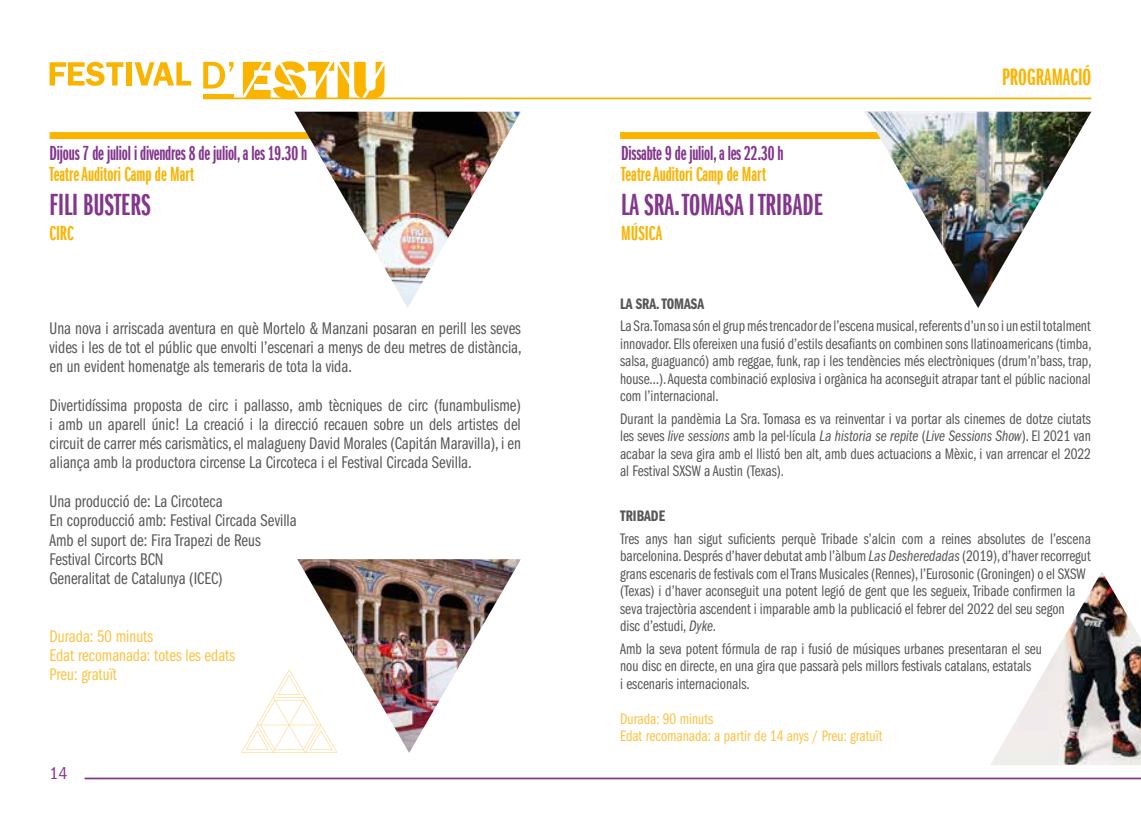
<style>
.page{position:relative;width:1141px;height:829px;background:#fff}
.page>*{position:absolute;margin:0;border:0;box-sizing:border-box;transform-origin:0 0}
.t1{font:31.5px "Franklin Gothic LT Com Dm X Cm";color:#82368c}
.t2{font:24.5px "Franklin Gothic LT Com Dm X Cm";color:#fab400}
.t3{font:21px "Franklin Gothic LT Com Dm X Cm";letter-spacing:-.01em;color:#82368c}
.t4{font:21px "Franklin Gothic LT Com Dm X Cm";color:#fab400}
.t5{font:17.5px/19.2px "Franklin Gothic Book Cmpr";color:#575756;text-align:justify}
.t6{font:17.5px/19.2px "Franklin Gothic Book Cmpr";color:#fcc343}
.t7{font:condensed 17.5px "Franklin Gothic";color:#82368c}
.t8{font:15.75px/17.5px "Franklin Gothic Book Cmpr";color:#575756}
.t9{font:15.75px "Franklin Gothic Book Cmpr Ital";color:#575756}
.t10{font:15.75px/17.5px "Franklin Gothic Book Cmpr";color:#fcc343}
.t11{font:15.75px "Franklin Gothic Demi Cmpr";color:#575756}
.s1{font-family:"Franklin Gothic Book Cmpr"}
.s2{font-family:"Franklin Gothic Book Cmpr Ital"}
</style>
<div class="page">
<hr style="left:85px;top:777px;width:1056px;height:2px;background:#82368c">
<div style="left:50px;top:132px;width:382px;height:7px;background:#fab400"></div>
<img style="left:294px;top:112px;width:227px;height:196px">
<div style="left:620px;top:132px;width:383px;height:7px;background:#fab400"></div>
<hr style="left:203px;top:97px;width:888px;height:2px;background:#fab400">
<svg style="left:203px;top:62px;width:31px;height:26px"></svg>
<hr style="left:203px;top:95px;width:31px;height:4px;background:#fab400">
<svg style="left:50px;top:62px;width:73px;height:24px"></svg>
<div style="left:126px;top:62px;width:6px;height:23px;background:#fab400"></div>
<svg style="left:135px;top:62px;width:56px;height:23px"></svg>
<svg style="left:243px;top:61px;width:141px;height:37px"></svg>
<img style="left:991px;top:572px;width:150px;height:193px">
<img style="left:865px;top:112px;width:226px;height:196px">
<img style="left:297px;top:559px;width:224px;height:193px">
<svg style="left:241px;top:669px;width:97px;height:83px"></svg>
<h3 class="t3" style="left:50px;top:141px;width:259px">Dijous 7 de juliol i divendres 8 de juliol, a les 19.30 h</h3>
<h3 class="t4" style="left:50px;top:162px;width:146px">Teatre Auditori Camp de Mart</h3>
<h1 class="t1" style="left:50px;top:187px;width:103px">FILI BUSTERS</h1>
<h3 class="t4" style="left:50px;top:222px;width:25px">CIRC</h3>
<p class="t5" style="left:50px;top:318px;width:474px">Una nova i arriscada aventura en què Mortelo &amp; Manzani posaran en perill les seves vides i les de tot el públic que envolti l’escenari a menys de deu metres de distància, en un evident homenatge als temeraris de tota la vida.</p>
<p class="t5" style="left:50px;top:395px;width:473px">Divertidíssima proposta de circ i pallasso, amb tècniques de circ (funambulisme) i amb un aparell únic! La creació i la direcció recauen sobre un dels artistes del circuit de carrer més carismàtics, el malagueny David Morales (Capitán Maravilla), i en aliança amb la productora circense La Circoteca i el Festival Circada Sevilla.</p>
<p class="t5" style="left:50px;top:492px;width:249px;text-align:left">Una producció de: La Circoteca<br>En coproducció amb: Festival Circada Sevilla Amb el suport de: Fira Trapezi de Reus Festival Circorts BCN<br>Generalitat de Catalunya (ICEC)</p>
<p class="t6" style="left:50px;top:626px;width:187px">Durada: 50 minuts<br>Edat recomanada: totes les edats<br>Preu: gratuït</p>
<p class="t7" style="left:50px;top:763px;width:19px">14</p>
<h3 class="t3" style="left:621px;top:141px;width:164px">Dissabte 9 de juliol, a les 22.30 h</h3>
<h3 class="t4" style="left:621px;top:162px;width:146px">Teatre Auditori Camp de Mart</h3>
<h1 class="t1" style="left:621px;top:187px;width:203px">LA SRA. TOMASA I TRIBADE</h1>
<h3 class="t4" style="left:621px;top:222px;width:43px">MÚSICA</h3>
<h2 class="t2" style="left:1002px;top:64px;width:91px">PROGRAMACIÓ</h2>
<p class="t11" style="left:620px;top:295px;width:85px">LA SRA. TOMASA</p>
<p class="t8" style="left:620px;top:317px;width:473px;text-align:justify">La Sra. Tomasa són el grup més trencador de l’escena musical, referents d’un so i un estil totalment innovador. Ells ofereixen una fusió d’estils desafiants on combinen sons llatinoamericans (timba, salsa, guaguancó) amb reggae, funk, rap i les tendències més electròniques (drum’n’bass, trap, house…). Aquesta combinació explosiva i orgànica ha aconseguit atrapar tant el públic nacional com l’internacional.</p>
<p class="t8" style="left:620px;top:410px;width:472px">Durant la pandèmia La Sra. Tomasa es va reinventar i va portar als cinemes de dotze ciutats</p>
<p class="t9" style="left:620px;top:427px;width:472px"><span class="s1">les seves</span> live sessions <span class="s1">amb la pel·lícula</span> La historia se repite <span class="s1">(</span>Live Sessions Show<span class="s1">). El 2021 van</span></p>
<p class="t8" style="left:620px;top:445px;width:472px">acabar la seva gira amb el llistó ben alt, amb dues actuacions a Mèxic, i van arrencar el 2022 al Festival SXSW a Austin (Texas).</p>
<p class="t11" style="left:620px;top:507px;width:47px">TRIBADE</p>
<p class="t8" style="left:620px;top:530px;width:472px">Tres anys han sigut suficients perquè Tribade s’alcin com a reines absolutes de l’escena barcelonina. Després d’haver debutat amb l’àlbum <span class="s2">Las Desheredadas</span> (2019), d’haver recorregut grans escenaris de festivals com el Trans Musicales (Rennes), l’Eurosonic (Groningen) o el SXSW (Texas) i d’haver aconseguit una potent legió de gent que les segueix, Tribade confirmen la seva trajectòria ascendent i imparable amb la publicació el febrer del 2022 del seu segon<br>disc d’estudi, <span class="s2">Dyke</span>.</p>
<p class="t8" style="left:620px;top:640px;width:423px">Amb la seva potent fórmula de rap i fusió de músiques urbanes presentaran el seu nou disc en directe, en una gira que passarà pels millors festivals catalans, estatals<br>i escenaris internacionals.</p>
<p class="t10" style="left:620px;top:709px;width:264px">Durada: 90 minuts<br>Edat recomanada: a partir de 14 anys / Preu: gratuït</p>
</div>
